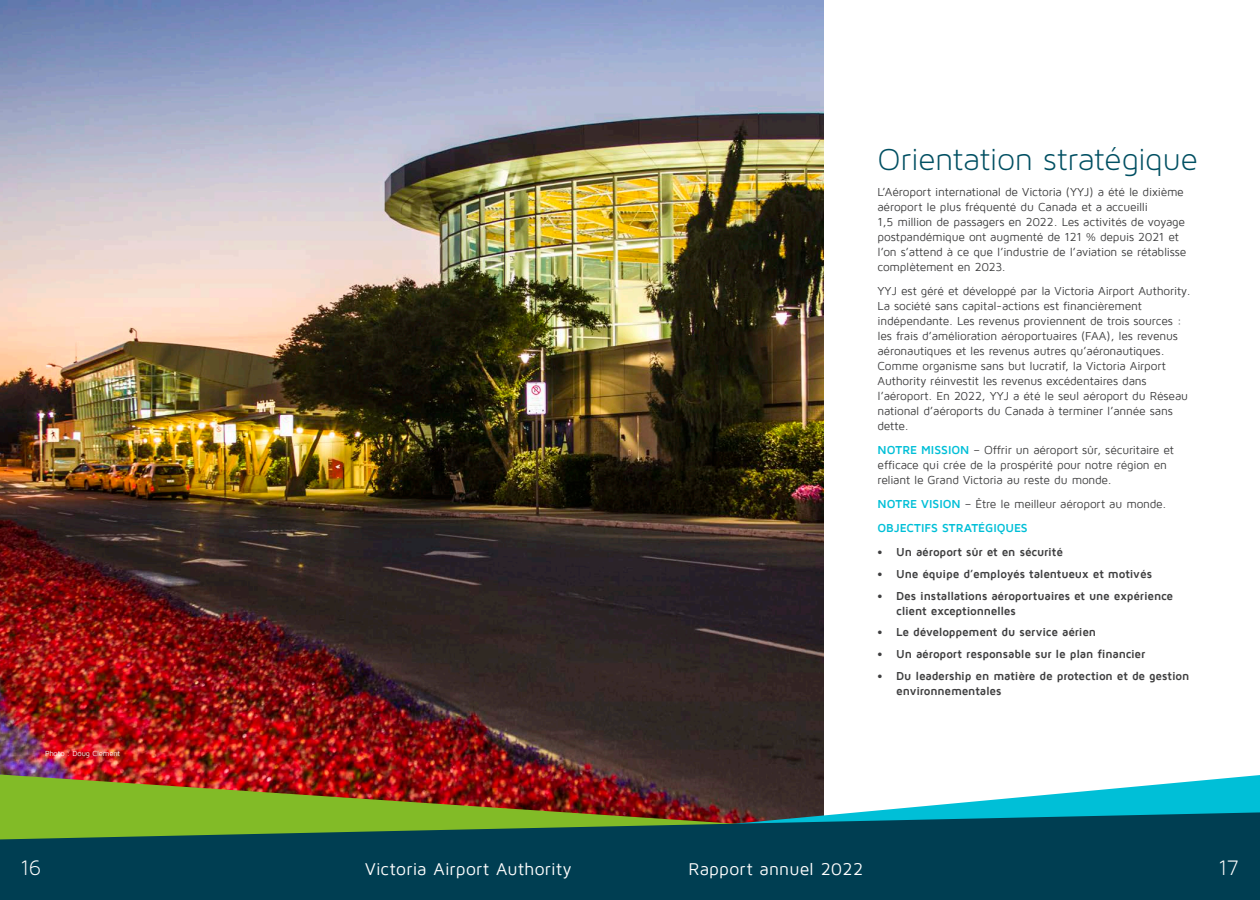
<style>
.page{position:relative;width:1260px;height:900px;background:#fff}
.page>*{position:absolute;margin:0;border:0;box-sizing:border-box;transform-origin:0 0}
.Section_Titles_not_f{font:32.5px "Maven Pro Light 300";letter-spacing:-.01em;color:#004f62}
.t1{font:22.5px "Maven Pro Light 300";color:#fff}
.t2{font:17.5px "Maven Pro";letter-spacing:.015em;color:#fff}
.Body{font:11.88px/15px "Maven Pro";letter-spacing:-.015em;color:#3e3e3f}
.t3{font:700 11.88px/15px "Maven Pro";letter-spacing:-.015em;color:#3e3e3f}
.Body-2{font:700 11.88px "Maven Pro";letter-spacing:-.005em;color:#00bfd7}
.Photo_Credit{font:7.5px "Maven Pro";letter-spacing:-.015em;color:#fff}
.s1{font-weight:700;color:#00bfd7}
.s2{font-family:"Univers";font-weight:300;font-size:10px}
</style>
<div class="page">
<img style="left:0;top:0;width:823px;height:774px">
<svg style="left:754px;top:774px;width:506px;height:38px"></svg>
<img style="left:0;top:774px;width:754px;height:38px">
<svg style="left:0;top:812px;width:1260px;height:88px;background:#114f4e"></svg>
<p class="Photo_Credit" style="left:45px;top:750px;width:77px">Photo : Doug Clement</p>
<p class="Section_Titles_not_f" style="left:878px;top:142px;width:322px">Orientation stratégique</p>
<p class="Body" style="left:878px;top:185px;width:310px">L’Aéroport international de Victoria (YYJ) a été le dixième aéroport le plus fréquenté du Canada et a accueilli<br>1,5 million de passagers en 2022. Les activités de voyage postpandémique ont augmenté de 121 % depuis 2021 et l’on s’attend à ce que l’industrie de l’aviation se rétablisse complètement en 2023.</p>
<p class="Body" style="left:878px;top:284px;width:315px">YYJ est géré et développé par la Victoria Airport Authority.<br>La société sans capital-actions est financièrement indépendante. Les revenus proviennent de trois sources : les frais d’amélioration aéroportuaires (FAA), les revenus aéronautiques et les revenus autres qu’aéronautiques.<br>Comme organisme sans but lucratif, la Victoria Airport Authority réinvestit les revenus excédentaires dans l’aéroport. En 2022, YYJ a été le seul aéroport du Réseau national d’aéroports du Canada à terminer l’année sans dette.</p>
<p class="Body" style="left:878px;top:443px;width:298px"><span class="s1">NOTRE MISSION</span> – Offrir un aéroport sûr, sécuritaire et efficace qui crée de la prospérité pour notre région en reliant le Grand Victoria au reste du monde.</p>
<p class="Body" style="left:878px;top:497px;width:291px"><span class="s1">NOTRE VISION</span> – Être le meilleur aéroport au monde.</p>
<p class="Body-2" style="left:878px;top:522px;width:152px">OBJECTIFS STRATÉGIQUES</p>
<p class="t3" style="left:878px;top:545px;width:187px"><span class="s2">•</span> Un aéroport sûr et en sécurité</p>
<p class="t3" style="left:878px;top:567px;width:276px"><span class="s2">•</span> Une équipe d’employés talentueux et motivés</p>
<p class="t3" style="left:896px;top:588px;width:278px;text-indent:-19px"><span class="s2">•</span> Des installations aéroportuaires et une expérience client exceptionnelles</p>
<p class="t3" style="left:878px;top:625px;width:220px"><span class="s2">•</span> Le développement du service aérien</p>
<p class="t3" style="left:878px;top:647px;width:269px"><span class="s2">•</span> Un aéroport responsable sur le plan financier</p>
<p class="t3" style="left:896px;top:669px;width:295px;text-indent:-19px"><span class="s2">•</span> Du leadership en matière de protection et de gestion environnementales</p>
<h2 class="t1" style="left:20px;top:855px;width:23px">16</h2>
<h3 class="t2" style="left:365px;top:860px;width:208px">Victoria Airport Authority</h3>
<h3 class="t2" style="left:688px;top:860px;width:176px">Rapport annuel 2022</h3>
<h2 class="t1" style="left:1218px;top:855px;width:22px">17</h2>
</div>
